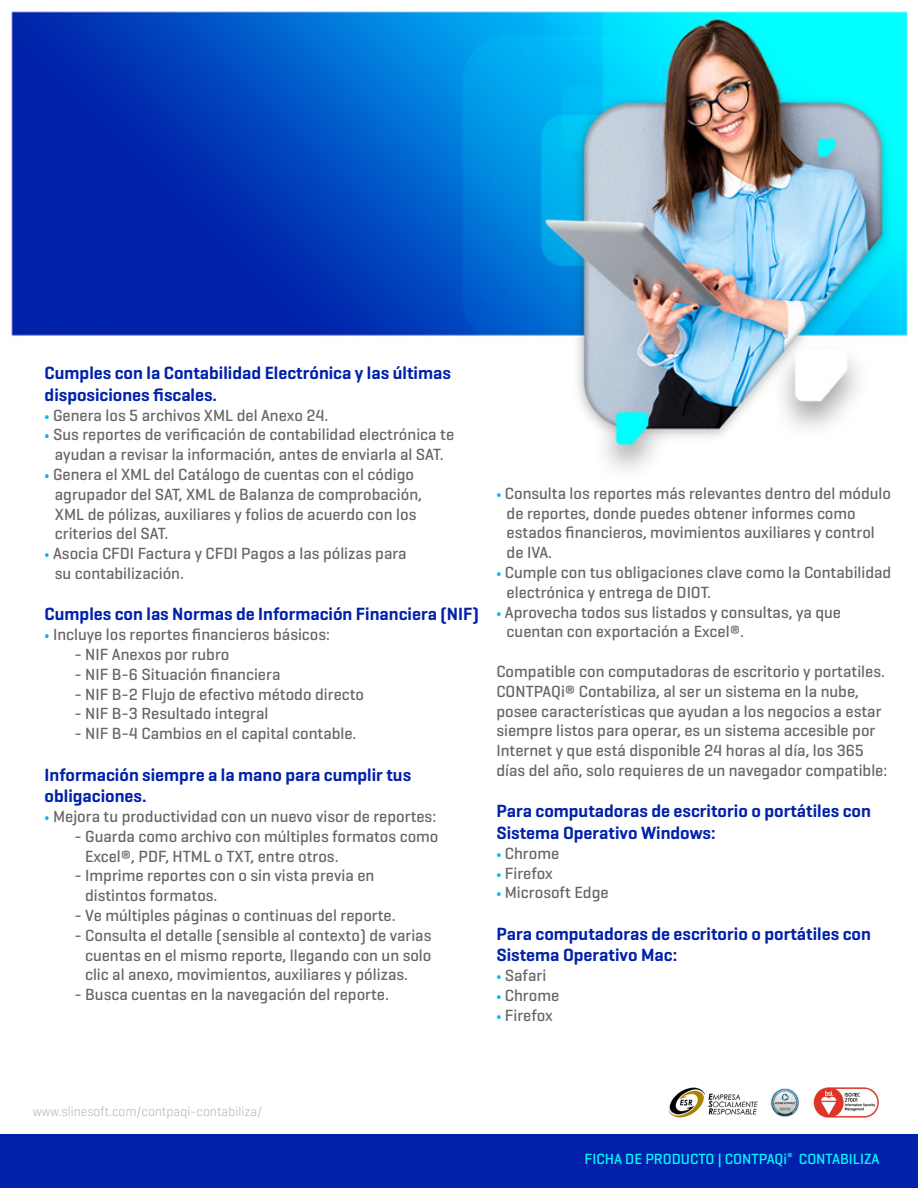
<style>
.page{position:relative;width:918px;height:1188px;background:#fff}
.page>*{position:absolute;margin:0;border:0;box-sizing:border-box;transform-origin:0 0}
.t1{font:600 18px "Geogrotesque";color:#0021a9}
.t2{font:500 16.5px "Geogrotesque";color:#666}
.t3{font:500 15px "Geogrotesque";color:#0ff}
.t4{font:300 13.5px "Geogrotesque";color:#b2b2b2}
.s1{font-family:"Antartida";font-weight:300;font-size:12px;color:#00b9ec}
</style>
<div class="page">
<img style="left:10px;top:10px;width:899px;height:461px">
<div style="left:0;top:1135px;width:918px;height:53px;background:#0021a9"></div>
<img style="left:668px;top:1087px;width:211px;height:31px">
<p class="t1" style="left:45px;top:362px;width:408px">Cumples con la Contabilidad Electrónica y las últimas</p>
<p class="t1" style="left:45px;top:383px;width:174px">disposiciones fiscales.</p>
<p class="t2" style="left:45px;top:405px;width:285px"><span class="s1">•</span> Genera los 5 archivos XML del Anexo 24.</p>
<p class="t2" style="left:45px;top:424px;width:411px"><span class="s1">•</span> Sus reportes de verificación de contabilidad electrónica te</p>
<p class="t2" style="left:55px;top:444px;width:390px">ayudan a revisar la información, antes de enviarla al SAT.</p>
<p class="t2" style="left:45px;top:464px;width:371px"><span class="s1">•</span> Genera el XML del Catálogo de cuentas con el código</p>
<p class="t2" style="left:55px;top:484px;width:369px">agrupador del SAT, XML de Balanza de comprobación,</p>
<p class="t2" style="left:55px;top:504px;width:363px">XML de pólizas, auxiliares y folios de acuerdo con los</p>
<p class="t2" style="left:55px;top:523px;width:115px">criterios del SAT.</p>
<p class="t2" style="left:45px;top:543px;width:364px"><span class="s1">•</span> Asocia CFDI Factura y CFDI Pagos a las pólizas para</p>
<p class="t2" style="left:55px;top:563px;width:131px">su contabilización.</p>
<p class="t1" style="left:45px;top:603px;width:436px">Cumples con las Normas de Información Financiera (NIF)</p>
<p class="t2" style="left:45px;top:624px;width:287px"><span class="s1">•</span> Incluye los reportes financieros básicos:</p>
<p class="t2" style="left:74px;top:644px;width:157px">- NIF Anexos por rubro</p>
<p class="t2" style="left:74px;top:664px;width:208px">- NIF B-6 Situación financiera</p>
<p class="t2" style="left:74px;top:684px;width:291px">- NIF B-2 Flujo de efectivo método directo</p>
<p class="t2" style="left:74px;top:703px;width:196px">- NIF B-3 Resultado integral</p>
<p class="t2" style="left:74px;top:723px;width:284px">- NIF B-4 Cambios en el capital contable.</p>
<p class="t1" style="left:45px;top:763px;width:368px">Información siempre a la mano para cumplir tus</p>
<p class="t1" style="left:45px;top:785px;width:103px">obligaciones.</p>
<p class="t2" style="left:45px;top:806px;width:393px"><span class="s1">•</span> Mejora tu productividad con un nuevo visor de reportes:</p>
<p class="t2" style="left:74px;top:826px;width:366px">- Guarda como archivo con múltiples formatos como</p>
<p class="t2" style="left:85px;top:846px;width:255px">Excel®, PDF, HTML o TXT, entre otros.</p>
<p class="t2" style="left:74px;top:865px;width:301px">- Imprime reportes con o sin vista previa en</p>
<p class="t2" style="left:85px;top:885px;width:134px">distintos formatos.</p>
<p class="t2" style="left:74px;top:905px;width:323px">- Ve múltiples páginas o continuas del reporte.</p>
<p class="t2" style="left:74px;top:925px;width:359px">- Consulta el detalle (sensible al contexto) de varias</p>
<p class="t2" style="left:85px;top:945px;width:348px">cuentas en el mismo reporte, llegando con un solo</p>
<p class="t2" style="left:85px;top:964px;width:325px">clic al anexo, movimientos, auxiliares y pólizas.</p>
<p class="t2" style="left:74px;top:984px;width:316px">- Busca cuentas en la navegación del reporte.</p>
<p class="t2" style="left:496px;top:483px;width:396px"><span class="s1">•</span> Consulta los reportes más relevantes dentro del módulo</p>
<p class="t2" style="left:507px;top:503px;width:351px">de reportes, donde puedes obtener informes como</p>
<p class="t2" style="left:507px;top:522px;width:370px">estados financieros, movimientos auxiliares y control</p>
<p class="t2" style="left:507px;top:542px;width:47px">de IVA.</p>
<p class="t2" style="left:496px;top:562px;width:396px"><span class="s1">•</span> Cumple con tus obligaciones clave como la Contabilidad</p>
<p class="t2" style="left:507px;top:582px;width:206px">electrónica y entrega de DIOT.</p>
<p class="t2" style="left:496px;top:602px;width:346px"><span class="s1">•</span> Aprovecha todos sus listados y consultas, ya que</p>
<p class="t2" style="left:507px;top:621px;width:239px">cuentan con exportación a Excel®.</p>
<p class="t2" style="left:496px;top:661px;width:390px">Compatible con computadoras de escritorio y portatiles.</p>
<p class="t2" style="left:496px;top:681px;width:364px">CONTPAQi® Contabiliza, al ser un sistema en la nube,</p>
<p class="t2" style="left:496px;top:701px;width:387px">posee características que ayudan a los negocios a estar</p>
<p class="t2" style="left:496px;top:720px;width:381px">siempre listos para operar, es un sistema accesible por</p>
<p class="t2" style="left:496px;top:740px;width:369px">Internet y que está disponible 24 horas al día, los 365</p>
<p class="t2" style="left:496px;top:760px;width:392px">días del año, solo requieres de un navegador compatible:</p>
<p class="t1" style="left:496px;top:800px;width:376px">Para computadoras de escritorio o portátiles con</p>
<p class="t1" style="left:496px;top:822px;width:221px">Sistema Operativo Windows:</p>
<p class="t2" style="left:496px;top:843px;width:64px"><span class="s1">•</span> Chrome</p>
<p class="t2" style="left:496px;top:863px;width:58px"><span class="s1">•</span> Firefox</p>
<p class="t2" style="left:496px;top:882px;width:114px"><span class="s1">•</span> Microsoft Edge</p>
<p class="t1" style="left:496px;top:922px;width:376px">Para computadoras de escritorio o portátiles con</p>
<p class="t1" style="left:496px;top:944px;width:182px">Sistema Operativo Mac:</p>
<p class="t2" style="left:496px;top:965px;width:51px"><span class="s1">•</span> Safari</p>
<p class="t2" style="left:496px;top:985px;width:64px"><span class="s1">•</span> Chrome</p>
<p class="t2" style="left:496px;top:1005px;width:58px"><span class="s1">•</span> Firefox</p>
<p class="t4" style="left:33px;top:1103px;width:231px">www.slinesoft.com/contpaqi-contabiliza/</p>
<p class="t3" style="left:585px;top:1150px;width:297px">FICHA DE PRODUCTO | CONTPAQi<sup>®</sup> CONTABILIZA</p>
</div>
